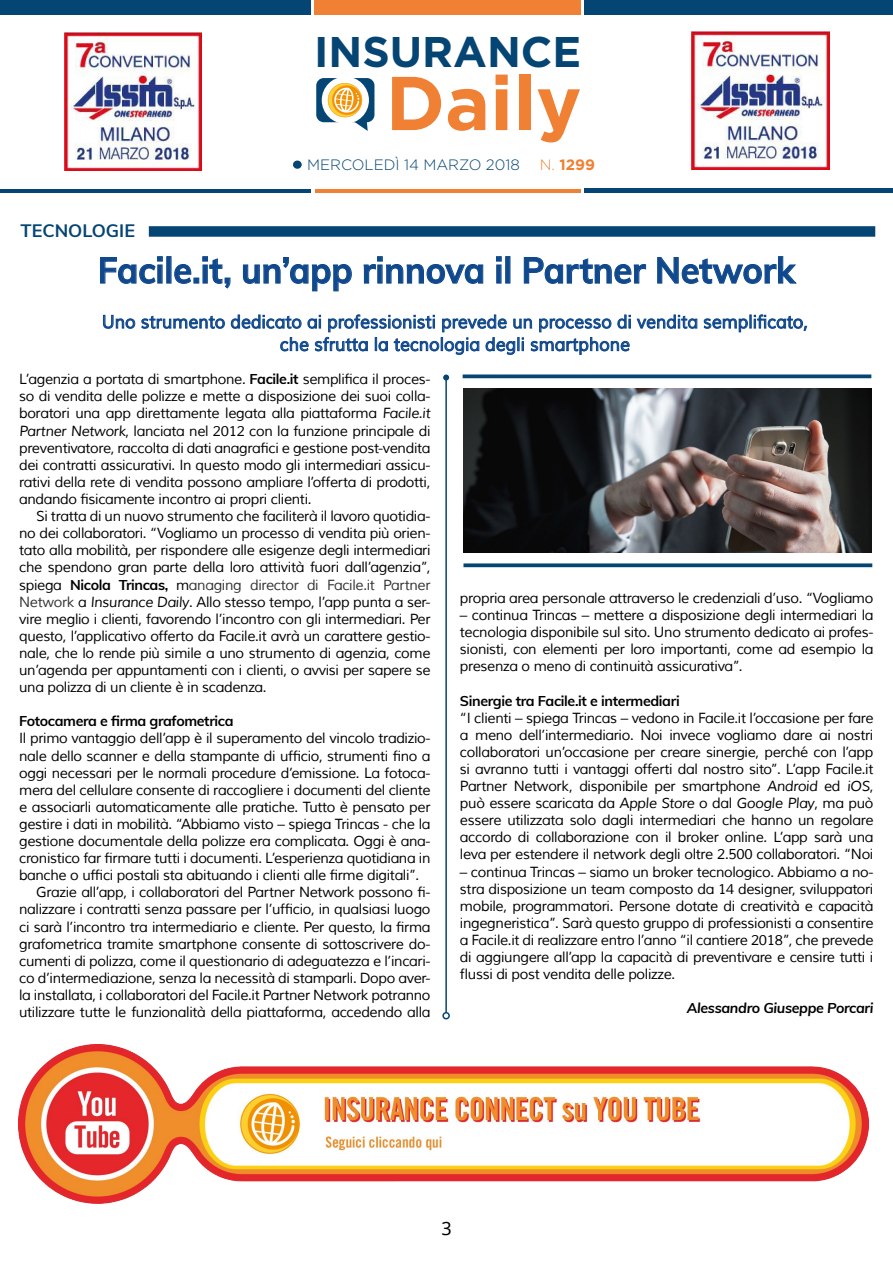
<style>
.page{position:relative;width:893px;height:1263px;background:#fff}
.page>*{position:absolute;margin:0;border:0;box-sizing:border-box;transform-origin:0 0}
.t1{font:700 76.05px "Gotham";color:#f08033}
.t2{font:700 42.9px "Gotham";color:#054573}
.t3{font:700 36px "Muli";color:#0f488c;scale:.95 1}
.t4{font:18px/22.5px "Muli";letter-spacing:.01em;color:#0f488c;text-align:center;scale:.95 1}
.t5{font:700 18px "Muli";color:#054573}
.t6{font:18px "Noto Sans";color:#000}
.t7{font:300 15px "Gotham";color:#054573}
.t8{font:700 15px "Gotham";color:#f08033}
.t9{font:14.25px/17.1px "Muli";letter-spacing:-.025em;color:#000;text-align:justify}
.t10{font:700 14.25px "Muli";letter-spacing:-.025em;color:#000}
.t11{font:italic 700 14.25px "Muli";letter-spacing:-.025em;color:#000}
.s1{font-weight:300}
.s2{font-weight:700}
.s3{font-style:italic}
.s4{color:#333}
</style>
<div class="page">
<div style="left:293px;top:161px;width:9px;height:8px;background:#054573;border-radius:50%"></div>
<div style="left:0;top:0;width:310px;height:15px;background:#054573"></div>
<div style="left:585px;top:0;width:308px;height:14px;background:#054573"></div>
<div style="left:314px;top:0;width:267px;height:15px;background:#f08033"></div>
<hr style="left:0;top:189px;width:310px;height:3px;background:#054573">
<hr style="left:585px;top:188px;width:308px;height:4px;background:#054573">
<hr style="left:315px;top:189px;width:266px;height:3px;background:#f08033">
<div style="left:316px;top:78px;width:58px;height:44px;background:#054573;border-radius:8px"></div>
<div style="left:322px;top:77px;width:47px;height:47px;background:#fff;border-radius:50%"></div>
<svg style="left:328px;top:83px;width:40px;height:48px"></svg>
<img style="left:64px;top:32px;width:138px;height:138px">
<img style="left:692px;top:32px;width:137px;height:137px">
<div style="left:149px;top:226px;width:726px;height:11px;background:#054573"></div>
<hr style="left:445px;top:377px;width:2px;height:636px;background:#054573">
<svg style="left:443px;top:374px;width:6px;height:6px"></svg>
<div style="left:442px;top:1012px;width:8px;height:7px;border:2px solid #054573;border-radius:50%"></div>
<img style="left:18px;top:1044px;width:851px;height:159px">
<svg style="left:100px;top:256px;width:63px;height:28px"></svg>
<svg style="left:174px;top:256px;width:57px;height:33px"></svg>
<svg style="left:243px;top:257px;width:109px;height:35px"></svg>
<svg style="left:363px;top:256px;width:120px;height:28px"></svg>
<svg style="left:496px;top:256px;width:6px;height:5px"></svg>
<div style="left:505px;top:256px;width:5px;height:27px;border:1px solid #0f488c"></div>
<svg style="left:524px;top:257px;width:122px;height:27px"></svg>
<svg style="left:657px;top:256px;width:140px;height:28px"></svg>
<svg style="left:103px;top:315px;width:122px;height:14px"></svg>
<svg style="left:231px;top:314px;width:577px;height:41px"></svg>
<svg style="left:463px;top:374px;width:408px;height:4px;background:#245c84"></svg>
<svg style="left:463px;top:563px;width:409px;height:4px;background:#215a82"></svg>
<img style="left:464px;top:388px;width:407px;height:164px">
<h2 class="t2" style="left:314px;top:27px;width:269px">INSURANCE</h2>
<h1 class="t1" style="left:386px;top:59px;width:197px">Daily</h1>
<p class="t5" style="left:21px;top:217px;width:116px">TECNOLOGIE</p>
<p class="t7" style="left:307px;top:157px;width:214px">MERCOLEDÌ 14 MARZO 2018</p>
<p class="t8" style="left:540px;top:156px;width:57px"><span class="s1">N.</span> 1299</p>
<h3 class="t3" style="left:98px;top:244px;width:735px">Facile.it, un’app rinnova il Partner Network</h3>
<p class="t4" style="left:102px;top:311px;width:745px">Uno strumento dedicato ai professionisti prevede un processo di vendita semplificato, che sfrutta la tecnologia degli smartphone</p>
<p class="t9" style="left:19px;top:371px;width:413px">L’agenzia a portata di smartphone. <span class="s2">Facile.it</span> semplifica il proces&shy;so di vendita delle polizze e mette a disposizione dei suoi colla&shy;boratori una app direttamente legata alla piattaforma <span class="s3">Facile.it Partner Network</span>, lanciata nel 2012 con la funzione principale di preventivatore, raccolta di dati anagrafici e gestione post-vendita dei contratti assicurativi. In questo modo gli intermediari assicu&shy;rativi della rete di vendita possono ampliare l’offerta di prodotti, andando fisicamente incontro ai propri clienti.</p>
<p class="t9" style="left:19px;top:508px;width:413px;text-indent:17px">Si tratta di un nuovo strumento che faciliterà il lavoro quotidia&shy;no dei collaboratori. “Vogliamo un processo di vendita più orien&shy;tato alla mobilità, per rispondere alle esigenze degli intermediari che spendono gran parte della loro attività fuori dall’agenzia”, spiega <span class="s2">Nicola Trincas,</span> m<span class="s4">anaging director di Facile.it Partner Network</span> a <span class="s3">Insurance Daily</span>. Allo stesso tempo, l’app punta a ser&shy;vire meglio i clienti, favorendo l’incontro con gli intermediari. Per questo, l’applicativo offerto da Facile.it avrà un carattere gestio&shy;nale, che lo rende più simile a uno strumento di agenzia, come un’agenda per appuntamenti con i clienti, o avvisi per sapere se una polizza di un cliente è in scadenza.</p>
<p class="t10" style="left:19px;top:711px;width:216px">Fotocamera e firma grafometrica</p>
<p class="t9" style="left:19px;top:730px;width:413px">Il primo vantaggio dell’app è il superamento del vincolo tradizio-</p>
<p class="t9" style="left:19px;top:747px;width:413px">nale dello scanner e della stampante di ufficio, strumenti fino a</p>
<p class="t9" style="left:19px;top:764px;width:413px">oggi necessari per le normali procedure d’emissione. La fotoca-</p>
<p class="t9" style="left:19px;top:781px;width:413px">mera del cellulare consente di raccogliere i documenti del cliente</p>
<p class="t9" style="left:19px;top:799px;width:413px">e associarli automaticamente alle pratiche. Tutto è pensato per</p>
<p class="t9" style="left:19px;top:816px;width:413px">gestire i dati in mobilità. “Abbiamo visto – spiega Trincas - che la</p>
<p class="t9" style="left:19px;top:833px;width:413px">gestione documentale della polizze era complicata. Oggi è ana-</p>
<p class="t9" style="left:19px;top:850px;width:413px">cronistico far firmare tutti i documenti. L’esperienza quotidiana in</p>
<p class="t9" style="left:19px;top:867px;width:401px">banche o uffici postali sta abituando i clienti alle firme digitali”.</p>
<p class="t9" style="left:36px;top:884px;width:396px">Grazie all’app, i collaboratori del Partner Network possono fi-</p>
<p class="t9" style="left:19px;top:901px;width:413px">nalizzare i contratti senza passare per l’ufficio, in qualsiasi luogo</p>
<p class="t9" style="left:19px;top:918px;width:413px">ci sarà l’incontro tra intermediario e cliente. Per questo, la firma</p>
<p class="t9" style="left:19px;top:935px;width:413px">grafometrica tramite smartphone consente di sottoscrivere do-</p>
<p class="t9" style="left:19px;top:952px;width:413px">cumenti di polizza, come il questionario di adeguatezza e l’incari-</p>
<p class="t9" style="left:19px;top:970px;width:413px">co d’intermediazione, senza la necessità di stamparli. Dopo aver-</p>
<p class="t9" style="left:19px;top:987px;width:413px">la installata, i collaboratori del Facile.it Partner Network potranno</p>
<p class="t9" style="left:19px;top:1004px;width:413px">utilizzare tutte le funzionalità della piattaforma, accedendo alla</p>
<p class="t9" style="left:460px;top:590px;width:415px">propria area personale attraverso le credenziali d’uso. “Vogliamo</p>
<p class="t9" style="left:460px;top:607px;width:415px">– continua Trincas – mettere a disposizione degli intermediari la tecnologia disponibile sul sito. Uno strumento dedicato ai profes&shy;sionisti, con elementi per loro importanti, come ad esempio la presenza o meno di continuità assicurativa”.</p>
<p class="t10" style="left:460px;top:690px;width:221px">Sinergie tra Facile.it e intermediari</p>
<p class="t9" style="left:460px;top:709px;width:415px">“I clienti – spiega Trincas – vedono in Facile.it l’occasione per fare a meno dell’intermediario. Noi invece vogliamo dare ai nostri collaboratori un’occasione per creare sinergie, perché con l’app si avranno tutti i vantaggi offerti dal nostro sito”. L’app Facile.it Partner Network, disponibile per smartphone <span class="s3">Android</span> ed <span class="s3">iOS</span>, può essere scaricata da <span class="s3">Apple Store</span> o dal <span class="s3">Google Play</span>, ma può essere utilizzata solo dagli intermediari che hanno un regolare accordo di collaborazione con il broker online. L’app sarà una leva per estendere il network degli oltre 2.500 collaboratori. “Noi</p>
<p class="t9" style="left:460px;top:863px;width:415px">– continua Trincas – siamo un broker tecnologico. Abbiamo a no&shy;stra disposizione un team composto da 14 designer, sviluppatori mobile, programmatori. Persone dotate di creatività e capacità ingegneristica”. Sarà questo gruppo di professionisti a consentire a Facile.it di realizzare entro l’anno “il cantiere 2018”, che prevede di aggiungere all’app la capacità di preventivare e censire tutti i flussi di post vendita delle polizze.</p>
<p class="t11" style="left:687px;top:998px;width:188px">Alessandro Giuseppe Porcari</p>
<p class="t6" style="left:441px;top:1216px;width:12px">3</p>
</div>
